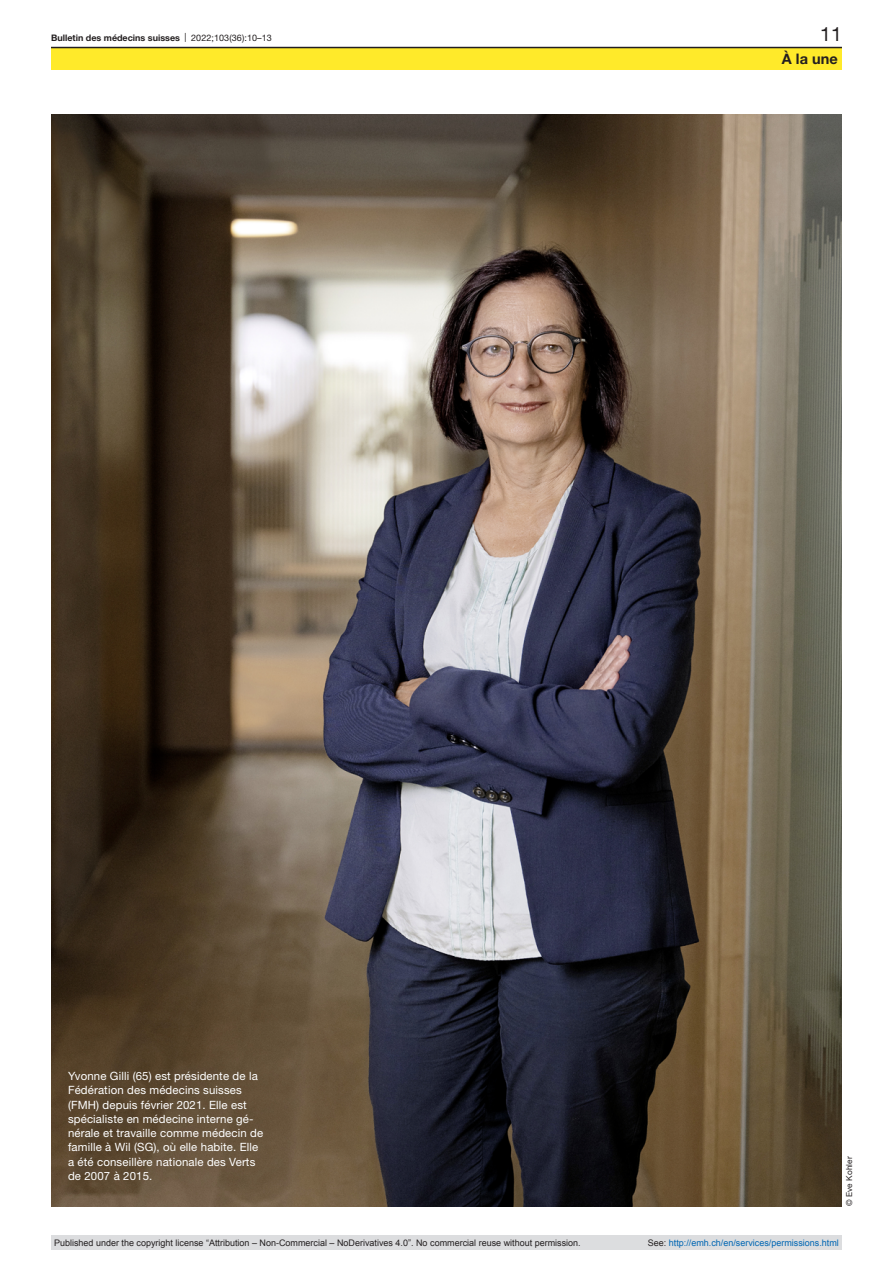
<style>
.page{position:relative;width:893px;height:1263px;background:#fff}
.page>*{position:absolute;margin:0;border:0;box-sizing:border-box;transform-origin:0 0}
.pagina{font:19.5px "Helvetica Neue LT Pro";color:#231f20}
.rubrik{font:700 14.55px "Helvetica Neue LT Pro";color:#231f20}
.figure-caption{font:11.4px/14.2px "Helvetica Neue LT Pro";letter-spacing:.01em;color:#fff}
.t1{font:9px "Arial";color:#231f20}
.t2{font:9px "Arial";color:#0066b3}
.t3{font:700 9px "Helvetica Neue LT Pro";color:#231f20}
.credits{font:8.25px "Helvetica Neue LT Pro";letter-spacing:.01em;color:#231f20}
.s1{font-weight:400}
.s2{color:#231f20}
</style>
<div class="page">
<img style="left:51px;top:115px;width:791px;height:1091px">
<div style="left:51px;top:48px;width:791px;height:22px;background:#ffea2a"></div>
<hr style="left:51px;top:47px;width:791px;height:1px;background:#231f20">
<div style="left:51px;top:1235px;width:791px;height:15px;background:#dcdddf"></div>
<p class="t3" style="left:51px;top:32px;width:222px">Bulletin des médecins suisses <span class="s1">| 2022;103(36):10–13</span></p>
<p class="pagina" style="left:820px;top:22px;width:23px">11</p>
<p class="figure-caption" style="left:68px;top:1069px;width:197px">Yvonne Gilli (65) est présidente de la Fédération des médecins suisses (FMH) depuis février 2021. Elle est spécialiste en médecine interne gé&shy;nérale et travaille comme médecin de famille à Wil (SG), où elle habite. Elle a été conseillère nationale des Verts de 2007 à 2015.</p>
<p class="rubrik" style="left:782px;top:49px;width:57px">À la une</p>
<p class="credits" style="left:844px;top:1206px;width:51px;rotate:-90deg">© Eve Kohler</p>
<p class="t1" style="left:54px;top:1237px;width:528px">Published under the copyright license “Attribution – Non-Commercial – NoDerivatives 4.0”. No commercial reuse without permission.</p>
<p class="t2" style="left:648px;top:1237px;width:193px"><span class="s2">See:</span> http://emh.ch/en/services/permissions.html</p>
</div>
